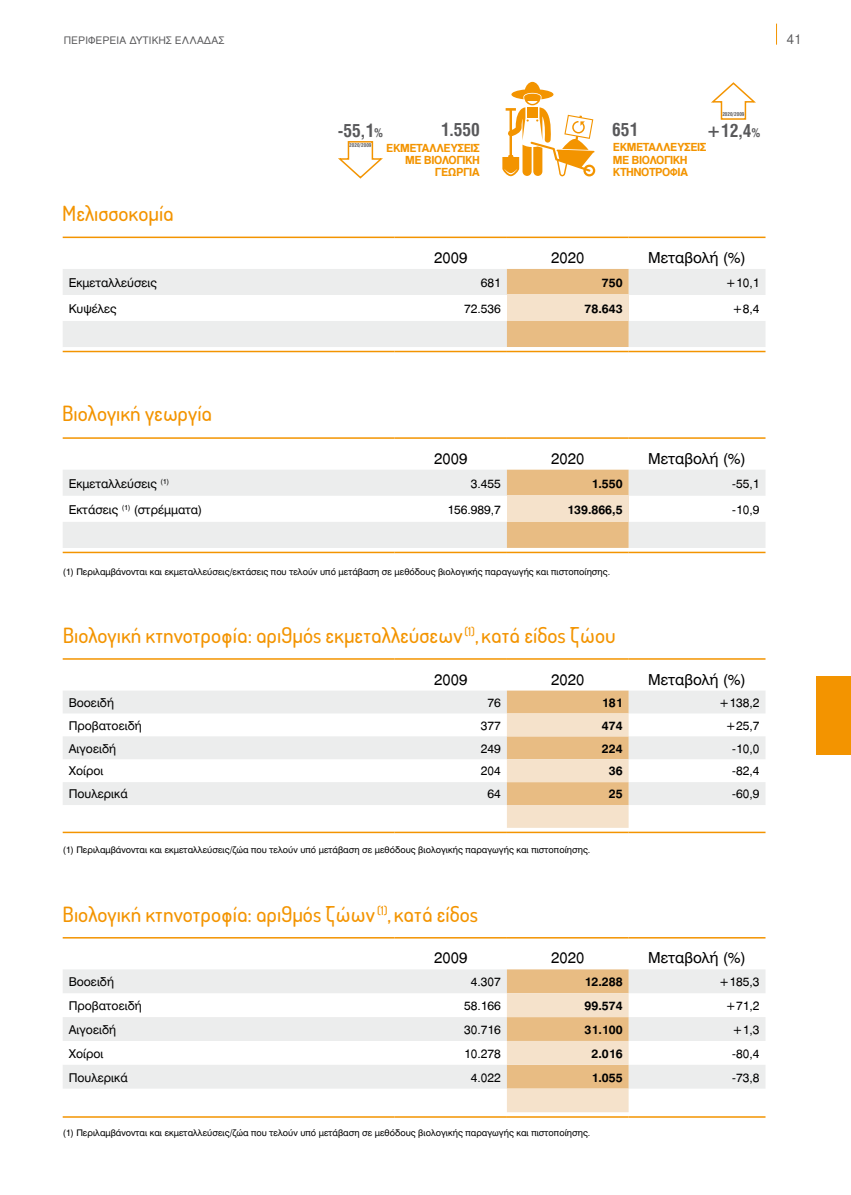
<style>
.page{position:relative;width:851px;height:1195px;background:#fff}
.page>*{position:absolute;margin:0;border:0;box-sizing:border-box;transform-origin:0 0}
.t1{font:500 21px "Aka Acid Dosis";color:#f39400}
.t2{font:700 18px "Mg Helvetica Cond";color:#58585a}
.t3{font:15px "Mg Helvetica";color:#000}
.t4{font:13.5px "Gr Helvetica";color:#58585a}
.t5{font:12px "Mg Helvetica";color:#000}
.t6{font:700 12px "Mg Helvetica";color:#000}
.t7{font:700 11.25px/12.1px "Gr Helvetica";letter-spacing:-.04em;color:#f39400}
.t8{font:10.5px "Gr Helvetica";color:#58585a}
.t9{font:9px "Mg Helvetica";color:#000}
.t10{font:700 5.25px "Mg Helvetica Cond";color:#58585a}
.s1{font-size:12px}
</style>
<div class="page">
<svg style="left:776px;top:24px;width:1px;height:21px"></svg>
<svg style="left:63px;top:269px;width:702px;height:82px"></svg>
<hr style="left:63px;top:237px;width:331px;height:1px;background:#f39400">
<hr style="left:394px;top:237px;width:113px;height:1px;background:#f39400">
<hr style="left:507px;top:237px;width:121px;height:1px;background:#f39400">
<hr style="left:628px;top:237px;width:137px;height:1px;background:#f39400">
<hr style="left:63px;top:351px;width:331px;height:1px;background:#f39400">
<hr style="left:394px;top:351px;width:113px;height:1px;background:#f39400">
<hr style="left:507px;top:351px;width:121px;height:1px;background:#f39400">
<hr style="left:628px;top:351px;width:137px;height:1px;background:#f39400">
<svg style="left:63px;top:470px;width:702px;height:82px"></svg>
<hr style="left:63px;top:437px;width:331px;height:2px;background:#f39400">
<hr style="left:394px;top:437px;width:113px;height:2px;background:#f39400">
<hr style="left:507px;top:437px;width:121px;height:2px;background:#f39400">
<hr style="left:628px;top:437px;width:137px;height:2px;background:#f39400">
<hr style="left:63px;top:552px;width:331px;height:1px;background:#f39400">
<hr style="left:394px;top:552px;width:113px;height:1px;background:#f39400">
<hr style="left:507px;top:552px;width:121px;height:1px;background:#f39400">
<hr style="left:628px;top:552px;width:137px;height:1px;background:#f39400">
<svg style="left:63px;top:690px;width:702px;height:142px"></svg>
<hr style="left:63px;top:658px;width:331px;height:2px;background:#f39400">
<hr style="left:394px;top:658px;width:113px;height:2px;background:#f39400">
<hr style="left:507px;top:658px;width:121px;height:2px;background:#f39400">
<hr style="left:628px;top:658px;width:137px;height:2px;background:#f39400">
<hr style="left:63px;top:832px;width:331px;height:1px;background:#f39400">
<hr style="left:394px;top:832px;width:113px;height:1px;background:#f39400">
<hr style="left:507px;top:832px;width:121px;height:1px;background:#f39400">
<hr style="left:628px;top:832px;width:137px;height:1px;background:#f39400">
<svg style="left:63px;top:969px;width:702px;height:144px"></svg>
<hr style="left:63px;top:937px;width:331px;height:1px;background:#f39400">
<hr style="left:394px;top:937px;width:113px;height:1px;background:#f39400">
<hr style="left:507px;top:937px;width:121px;height:1px;background:#f39400">
<hr style="left:628px;top:937px;width:137px;height:1px;background:#f39400">
<hr style="left:63px;top:1116px;width:331px;height:2px;background:#f39400">
<hr style="left:394px;top:1116px;width:113px;height:2px;background:#f39400">
<hr style="left:507px;top:1116px;width:121px;height:2px;background:#f39400">
<hr style="left:628px;top:1116px;width:137px;height:2px;background:#f39400">
<svg style="left:502px;top:82px;width:93px;height:95px"></svg>
<svg style="left:711px;top:82px;width:45px;height:38px"></svg>
<svg style="left:338px;top:141px;width:45px;height:38px"></svg>
<div style="left:816px;top:676px;width:34px;height:79px;background:#f39400"></div>
<p class="t8" style="left:64px;top:35px;width:162px">ΠΕΡΙΦΕΡΕΙΑ ΔΥΤΙΚΗΣ ΕΛΛΑΔΑΣ</p>
<h3 class="t4" style="left:786px;top:33px;width:16px">41</h3>
<p class="t10" style="left:722px;top:111px;width:24px">2020/2009</p>
<h1 class="t1" style="left:62px;top:199px;width:113px">Μελισσοκομία</h1>
<h2 class="t2" style="left:440px;top:120px;width:41px">1.550</h2>
<h2 class="t2" style="left:612px;top:120px;width:28px">651</h2>
<p class="t7" style="left:613px;top:142px;width:95px">ΕΚΜΕΤΑΛΛΕΥΣΕΙΣ<br>ΜΕ ΒΙΟΛΟΓΙΚΗ<br>ΚΤΗΝΟΤΡΟΦΙΑ</p>
<h2 class="t2" style="left:706px;top:120px;width:56px">+12,4<span class="s1">%</span></h2>
<h2 class="t2" style="left:338px;top:120px;width:47px">-55,1<span class="s1">%</span></h2>
<p class="t10" style="left:349px;top:143px;width:24px">2020/2009</p>
<p class="t7" style="left:386px;top:142px;width:95px;text-align:right">ΕΚΜΕΤΑΛΛΕΥΣΕΙΣ<br>ΜΕ ΒΙΟΛΟΓΙΚΗ<br>ΓΕΩΡΓΙΑ</p>
<h3 class="t3" style="left:434px;top:248px;width:35px">2009</h3>
<h3 class="t3" style="left:551px;top:248px;width:35px">2020</h3>
<h3 class="t3" style="left:648px;top:248px;width:99px">Μεταβολή (%)</h3>
<h3 class="t5" style="left:69px;top:275px;width:90px">Εκμεταλλεύσεις</h3>
<h3 class="t5" style="left:481px;top:275px;width:22px">681</h3>
<h3 class="t6" style="left:601px;top:275px;width:22px">750</h3>
<h3 class="t5" style="left:725px;top:275px;width:35px">+10,1</h3>
<h3 class="t5" style="left:69px;top:301px;width:50px">Κυψέλες</h3>
<h3 class="t5" style="left:464px;top:301px;width:38px">72.536</h3>
<h3 class="t6" style="left:584px;top:301px;width:40px">78.643</h3>
<h3 class="t5" style="left:732px;top:301px;width:28px">+8,4</h3>
<h1 class="t1" style="left:62px;top:400px;width:152px">Βιολογική γεωργία</h1>
<h3 class="t3" style="left:434px;top:449px;width:35px">2009</h3>
<h3 class="t3" style="left:551px;top:449px;width:35px">2020</h3>
<h3 class="t3" style="left:648px;top:449px;width:99px">Μεταβολή (%)</h3>
<h3 class="t5" style="left:69px;top:476px;width:102px">Εκμεταλλεύσεις <sup>(1)</sup></h3>
<h3 class="t5" style="left:470px;top:476px;width:32px">3.455</h3>
<h3 class="t6" style="left:591px;top:476px;width:33px">1.550</h3>
<h3 class="t5" style="left:732px;top:476px;width:29px">-55,1</h3>
<h3 class="t5" style="left:69px;top:502px;width:135px">Εκτάσεις <sup>(1)</sup> (στρέμματα)</h3>
<h3 class="t5" style="left:447px;top:502px;width:55px">156.989,7</h3>
<h3 class="t6" style="left:567px;top:502px;width:57px">139.866,5</h3>
<h3 class="t5" style="left:732px;top:502px;width:29px">-10,9</h3>
<p class="t9" style="left:63px;top:566px;width:549px">(1) Περιλαμβάνονται και εκμεταλλεύσεις/εκτάσεις που τελούν υπό μετάβαση σε μεθόδους βιολογικής παραγωγής και πιστοποίησης.</p>
<h1 class="t1" style="left:63px;top:622px;width:554px">Βιολογική κτηνοτροφία: αριθμός εκμεταλλεύσεων <sup>(1)</sup>, κατά είδος ζώου</h1>
<h3 class="t3" style="left:434px;top:670px;width:35px">2009</h3>
<h3 class="t3" style="left:551px;top:670px;width:35px">2020</h3>
<h3 class="t3" style="left:648px;top:670px;width:99px">Μεταβολή (%)</h3>
<h3 class="t5" style="left:69px;top:695px;width:47px">Βοοειδή</h3>
<h3 class="t5" style="left:487px;top:695px;width:15px">76</h3>
<h3 class="t6" style="left:601px;top:695px;width:22px">181</h3>
<h3 class="t5" style="left:719px;top:695px;width:42px">+138,2</h3>
<h3 class="t5" style="left:69px;top:718px;width:75px">Προβατοειδή</h3>
<h3 class="t5" style="left:481px;top:718px;width:22px">377</h3>
<h3 class="t6" style="left:601px;top:718px;width:22px">474</h3>
<h3 class="t5" style="left:725px;top:718px;width:35px">+25,7</h3>
<h3 class="t5" style="left:69px;top:741px;width:49px">Αιγοειδή</h3>
<h3 class="t5" style="left:481px;top:741px;width:22px">249</h3>
<h3 class="t6" style="left:601px;top:741px;width:22px">224</h3>
<h3 class="t5" style="left:732px;top:741px;width:29px">-10,0</h3>
<h3 class="t5" style="left:69px;top:764px;width:36px">Χοίροι</h3>
<h3 class="t5" style="left:481px;top:764px;width:22px">204</h3>
<h3 class="t6" style="left:608px;top:764px;width:15px">36</h3>
<h3 class="t5" style="left:732px;top:764px;width:29px">-82,4</h3>
<h3 class="t5" style="left:69px;top:787px;width:60px">Πουλερικά</h3>
<h3 class="t5" style="left:487px;top:787px;width:15px">64</h3>
<h3 class="t6" style="left:608px;top:787px;width:15px">25</h3>
<h3 class="t5" style="left:732px;top:787px;width:29px">-60,9</h3>
<p class="t9" style="left:63px;top:844px;width:529px">(1) Περιλαμβάνονται και εκμεταλλεύσεις/ζώα που τελούν υπό μετάβαση σε μεθόδους βιολογικής παραγωγής και πιστοποίησης.</p>
<h1 class="t1" style="left:63px;top:900px;width:417px">Βιολογική κτηνοτροφία: αριθμός ζώων <sup>(1)</sup>, κατά είδος</h1>
<h3 class="t3" style="left:434px;top:949px;width:35px">2009</h3>
<h3 class="t3" style="left:551px;top:949px;width:35px">2020</h3>
<h3 class="t3" style="left:648px;top:949px;width:99px">Μεταβολή (%)</h3>
<h3 class="t5" style="left:69px;top:974px;width:47px">Βοοειδή</h3>
<h3 class="t5" style="left:470px;top:974px;width:32px">4.307</h3>
<h3 class="t6" style="left:584px;top:974px;width:40px">12.288</h3>
<h3 class="t5" style="left:719px;top:974px;width:42px">+185,3</h3>
<h3 class="t5" style="left:69px;top:998px;width:75px">Προβατοειδή</h3>
<h3 class="t5" style="left:464px;top:998px;width:38px">58.166</h3>
<h3 class="t6" style="left:584px;top:998px;width:40px">99.574</h3>
<h3 class="t5" style="left:725px;top:998px;width:35px">+71,2</h3>
<h3 class="t5" style="left:69px;top:1022px;width:49px">Αιγοειδή</h3>
<h3 class="t5" style="left:464px;top:1022px;width:38px">30.716</h3>
<h3 class="t6" style="left:584px;top:1022px;width:40px">31.100</h3>
<h3 class="t5" style="left:732px;top:1022px;width:28px">+1,3</h3>
<h3 class="t5" style="left:69px;top:1046px;width:36px">Χοίροι</h3>
<h3 class="t5" style="left:464px;top:1046px;width:38px">10.278</h3>
<h3 class="t6" style="left:591px;top:1046px;width:33px">2.016</h3>
<h3 class="t5" style="left:732px;top:1046px;width:29px">-80,4</h3>
<h3 class="t5" style="left:69px;top:1070px;width:60px">Πουλερικά</h3>
<h3 class="t5" style="left:470px;top:1070px;width:32px">4.022</h3>
<h3 class="t6" style="left:591px;top:1070px;width:33px">1.055</h3>
<h3 class="t5" style="left:732px;top:1070px;width:29px">-73,8</h3>
<p class="t9" style="left:63px;top:1127px;width:529px">(1) Περιλαμβάνονται και εκμεταλλεύσεις/ζώα που τελούν υπό μετάβαση σε μεθόδους βιολογικής παραγωγής και πιστοποίησης.</p>
</div>
